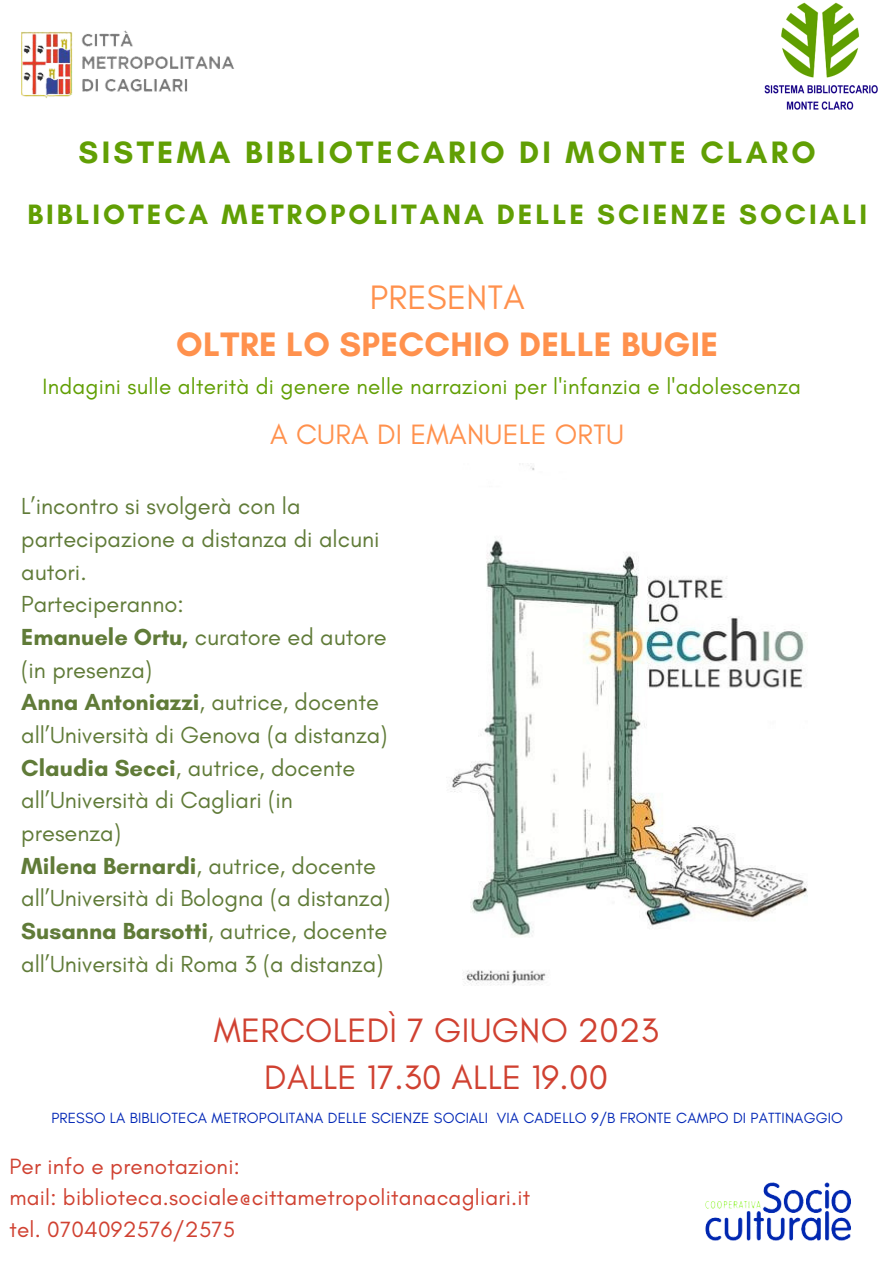
<style>
.page{position:relative;width:894px;height:1264px;background:#fff}
.page>*{position:absolute;margin:0;border:0;box-sizing:border-box;transform-origin:0 0}
.t1{font:34.5px "Glacial Indifference";letter-spacing:.01em;color:#d04131}
.t2{font:700 34.5px "Glacial Indifference";letter-spacing:.01em;color:#ff914d}
.t3{font:34.5px "Glacial Indifference";letter-spacing:.01em;color:#ff914d}
.t4{font:700 31.5px "Glacial Indifference";letter-spacing:.105em;color:#619f04}
.t5{font:700 28.5px "Glacial Indifference";letter-spacing:.105em;color:#619f04}
.t6{font:28.5px "Glacial Indifference";letter-spacing:.01em;color:#ff914d}
.t7{font:23.7px/32.7px "Glacial Indifference";color:#607b38}
.t8{font:22.5px "Glacial Indifference";letter-spacing:.01em;color:#d04131}
.t9{font:22.5px "Glacial Indifference";letter-spacing:.01em;color:#619f04}
.t10{font:15px "Glacial Indifference";letter-spacing:.01em;color:#0227b6}
.s1{font-weight:700}
</style>
<div class="page">
<img style="left:21px;top:30px;width:213px;height:68px">
<img style="left:705px;top:1182px;width:146px;height:58px">
<img style="left:764px;top:2px;width:114px;height:108px">
<img style="left:450px;top:463px;width:358px;height:523px">
<p class="t4" style="left:79px;top:133px;width:738px">SISTEMA BIBLIOTECARIO DI MONTE CLARO</p>
<p class="t5" style="left:28px;top:197px;width:840px">BIBLIOTECA METROPOLITANA DELLE SCIENZE SOCIALI</p>
<p class="t3" style="left:369px;top:276px;width:156px">PRESENTA</p>
<p class="t2" style="left:176px;top:323px;width:543px">OLTRE LO SPECCHIO DELLE BUGIE</p>
<p class="t9" style="left:43px;top:372px;width:759px">Indagini sulle alterità di genere nelle narrazioni per l'infanzia e l'adolescenza</p>
<p class="t6" style="left:270px;top:417px;width:355px">A CURA DI EMANUELE ORTU</p>
<p class="t7" style="left:21px;top:489px;width:360px">L’incontro si svolgerà con la partecipazione a distanza di alcuni autori.</p>
<p class="t7" style="left:21px;top:587px;width:164px">Parteciperanno:</p>
<p class="t7" style="left:21px;top:620px;width:367px"><span class="s1">Emanuele Ortu,</span> curatore ed autore (in presenza)</p>
<p class="t7" style="left:21px;top:685px;width:368px"><span class="s1">Anna Antoniazzi</span>, autrice, docente all’Università di Genova (a distanza)</p>
<p class="t7" style="left:21px;top:751px;width:335px"><span class="s1">Claudia Secci</span>, autrice, docente all’Università di Cagliari (in presenza)</p>
<p class="t7" style="left:21px;top:848px;width:370px"><span class="s1">Milena Bernardi</span>, autrice, docente all’Università di Bologna (a distanza)</p>
<p class="t7" style="left:21px;top:914px;width:367px"><span class="s1">Susanna Barsotti</span>, autrice, docente all’Università di Roma 3 (a distanza)</p>
<p class="t1" style="left:214px;top:1008px;width:446px">MERCOLEDÌ 7 GIUGNO 2023</p>
<p class="t1" style="left:264px;top:1056px;width:345px">DALLE 17.30 ALLE 19.00</p>
<p class="t10" style="left:51px;top:1108px;width:793px">PRESSO LA BIBLIOTECA METROPOLITANA DELLE SCIENZE SOCIALI VIA CADELLO 9/B FRONTE CAMPO DI PATTINAGGIO</p>
<p class="t8" style="left:9px;top:1152px;width:232px">Per info e prenotazioni:</p>
<p class="t8" style="left:9px;top:1183px;width:522px">mail: biblioteca.sociale@cittametropolitanacagliari.it</p>
<p class="t8" style="left:9px;top:1215px;width:227px">tel. 0704092576/2575</p>
</div>
